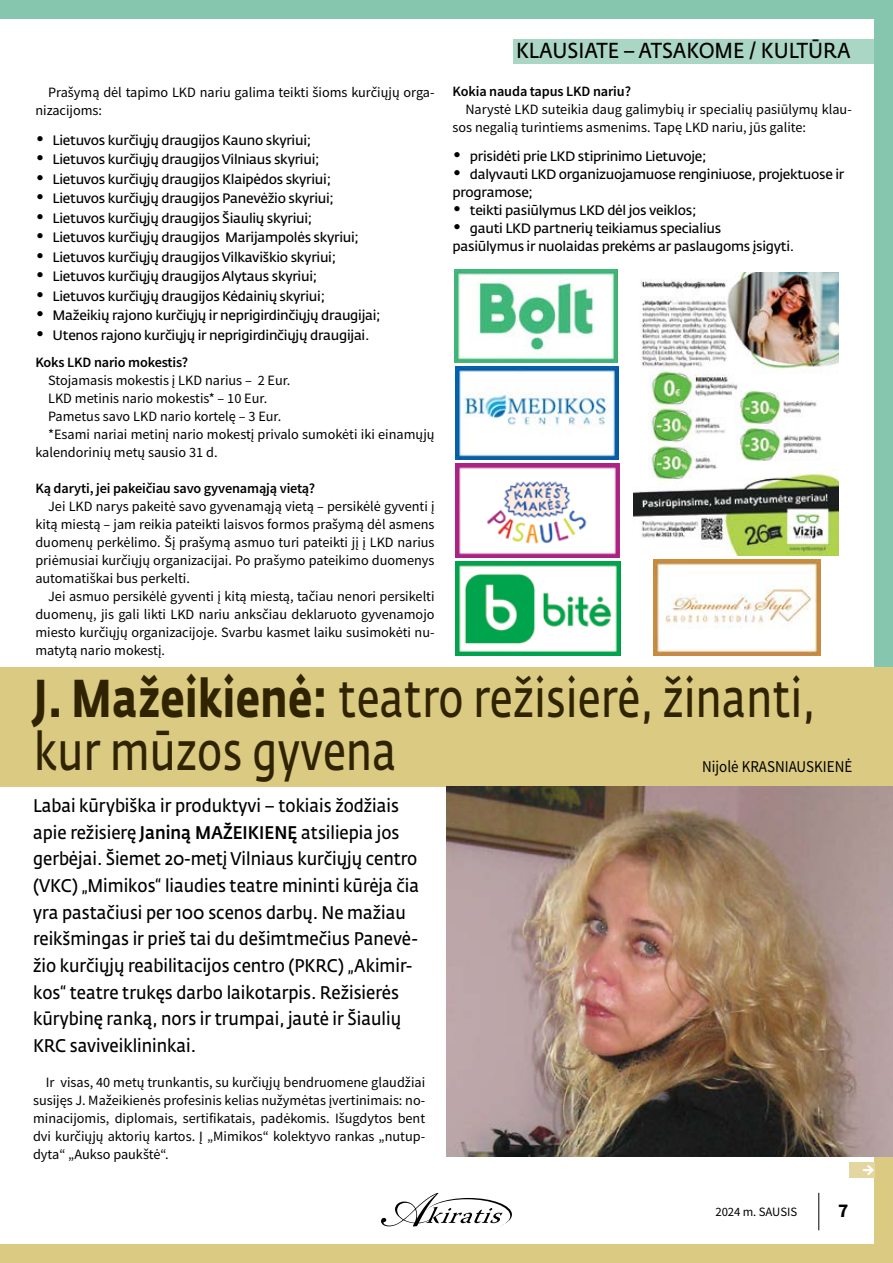
<style>
.page{position:relative;width:893px;height:1263px;background:#fff}
.page>*{position:absolute;margin:0;border:0;box-sizing:border-box;transform-origin:0 0}
.t1{font:52.65px/52.5px "Fedra Sans Pro";letter-spacing:.01em;color:#302400;scale:.78 1}
.t2{font:21.45px "Fedra Sans Pro";color:#000;scale:.9 1}
.t3{font:700 19.5px "Source Sans Pro";color:#000}
.t4{font:700 19.5px "Source Sans Pro";color:#fff}
.t5{font:18.15px/26.7px "Fedra Sans Pro";color:#000;scale:.91 1}
.t6{font:16.5px "Source Sans Pro";color:#000;scale:.91 1}
.t7{font:14.25px/18px "Source Sans Pro";color:#000;text-align:justify}
.t8{font:600 14.25px "Source Sans Pro";letter-spacing:-.01em;color:#000}
.t9{font:13.5px/18px "Fedra Sans Pro";letter-spacing:-.02em;color:#000}
.t10{font:12.75px "Source Sans Pro";letter-spacing:-.01em;color:#000}
.s1{font-weight:700;font-size:18px}
.s2{font-weight:700}
.s3{font-weight:500}
</style>
<div class="page">
<hr style="left:818px;top:1193px;width:1px;height:37px;background:#000">
<svg style="left:381px;top:1193px;width:125px;height:33px"></svg>
<div style="left:874px;top:0;width:19px;height:1263px;background:#86c5ae"></div>
<div style="left:874px;top:753px;width:19px;height:510px;background:#dbca81"></div>
<div style="left:0;top:0;width:893px;height:18px;background:#86c5ae"></div>
<div style="left:0;top:667px;width:893px;height:120px;background:#dbca81"></div>
<div style="left:0;top:1245px;width:893px;height:18px;background:#dbca81"></div>
<div style="left:513px;top:39px;width:380px;height:24px;background:#aad6c6"></div>
<img style="left:633px;top:272px;width:205px;height:284px">
<img style="left:455px;top:269px;width:162px;height:93px">
<img style="left:455px;top:366px;width:163px;height:93px">
<img style="left:455px;top:464px;width:165px;height:93px">
<img style="left:455px;top:562px;width:165px;height:93px">
<img style="left:653px;top:560px;width:168px;height:95px">
<img style="left:446px;top:787px;width:447px;height:370px">
<div style="left:849px;top:1162px;width:26px;height:16px;background:#e4d6a0"></div>
<p class="t7" style="left:35px;top:83px;width:401px;text-indent:13px">Prašymą dėl tapimo LKD nariu galima teikti šioms kurčiųjų orga&shy;nizacijoms:</p>
<p class="t9" style="left:35px;top:131px;width:277px"><span class="s1">•</span> Lietuvos kurčiųjų draugijos Kauno skyriui;</p>
<p class="t9" style="left:35px;top:150px;width:286px"><span class="s1">•</span> Lietuvos kurčiųjų draugijos Vilniaus skyriui;</p>
<p class="t9" style="left:35px;top:170px;width:297px"><span class="s1">•</span> Lietuvos kurčiųjų draugijos Klaipėdos skyriui;</p>
<p class="t9" style="left:35px;top:189px;width:300px"><span class="s1">•</span> Lietuvos kurčiųjų draugijos Panevėžio skyriui;</p>
<p class="t9" style="left:35px;top:209px;width:278px"><span class="s1">•</span> Lietuvos kurčiųjų draugijos Šiaulių skyriui;</p>
<p class="t9" style="left:35px;top:228px;width:325px"><span class="s1">•</span> Lietuvos kurčiųjų draugijos Marijampolės skyriui;</p>
<p class="t9" style="left:35px;top:248px;width:302px"><span class="s1">•</span> Lietuvos kurčiųjų draugijos Vilkaviškio skyriui;</p>
<p class="t9" style="left:35px;top:267px;width:283px"><span class="s1">•</span> Lietuvos kurčiųjų draugijos Alytaus skyriui;</p>
<p class="t9" style="left:35px;top:287px;width:291px"><span class="s1">•</span> Lietuvos kurčiųjų draugijos Kėdainių skyriui;</p>
<p class="t9" style="left:35px;top:306px;width:347px"><span class="s1">•</span> Mažeikių rajono kurčiųjų ir neprigirdinčiųjų draugijai;</p>
<p class="t9" style="left:35px;top:326px;width:336px"><span class="s1">•</span> Utenos rajono kurčiųjų ir neprigirdinčiųjų draugijai.</p>
<p class="t8" style="left:35px;top:352px;width:154px">Koks LKD nario mokestis?</p>
<p class="t7" style="left:48px;top:371px;width:244px">Stojamasis mokestis į LKD narius – 2 Eur.</p>
<p class="t7" style="left:48px;top:389px;width:221px">LKD metinis nario mokestis* – 10 Eur.</p>
<p class="t7" style="left:48px;top:407px;width:235px">Pametus savo LKD nario kortelę – 3 Eur.</p>
<p class="t7" style="left:48px;top:425px;width:388px">*Esami nariai metinį nario mokestį privalo sumokėti iki einamųjų</p>
<p class="t7" style="left:35px;top:443px;width:184px">kalendorinių metų sausio 31 d.</p>
<p class="t8" style="left:35px;top:478px;width:281px">Ką daryti, jei pakeičiau savo gyvenamąją vietą?</p>
<p class="t7" style="left:35px;top:497px;width:401px;text-indent:13px">Jei LKD narys pakeitė savo gyvenamąją vietą – persikėlė gyventi į kitą miestą – jam reikia pateikti laisvos formos prašymą dėl asmens duomenų perkėlimo. Šį prašymą asmuo turi pateikti jį į LKD narius priėmusiai kurčiųjų organizacijai. Po prašymo pateikimo duomenys automatiškai bus perkelti.</p>
<p class="t7" style="left:35px;top:587px;width:401px;text-indent:13px">Jei asmuo persikėlė gyventi į kitą miestą, tačiau nenori persikelti duomenų, jis gali likti LKD nariu anksčiau deklaruoto gyvenamojo miesto kurčiųjų organizacijoje. Svarbu kasmet laiku susimokėti nu&shy;matytą nario mokestį.</p>
<h2 class="t2" style="left:516px;top:37px;width:373px">KLAUSIATE – ATSAKOME / KULTŪRA</h2>
<p class="t8" style="left:453px;top:82px;width:180px">Kokia nauda tapus LKD nariu?</p>
<p class="t7" style="left:453px;top:101px;width:401px;text-indent:13px">Narystė LKD suteikia daug galimybių ir specialių pasiūlymų klau&shy;sos negalią turintiems asmenims. Tapę LKD nariu, jūs galite:</p>
<p class="t9" style="left:453px;top:147px;width:255px"><span class="s1">•</span> prisidėti prie LKD stiprinimo Lietuvoje;</p>
<p class="t9" style="left:453px;top:165px;width:393px"><span class="s1">•</span> dalyvauti LKD organizuojamuose renginiuose, projektuose ir programose;</p>
<p class="t9" style="left:453px;top:201px;width:245px"><span class="s1">•</span> teikti pasiūlymus LKD dėl jos veiklos;</p>
<p class="t9" style="left:453px;top:219px;width:343px"><span class="s1">•</span> gauti LKD partnerių teikiamus specialius pasiūlymus ir nuolaidas prekėms ar paslaugoms įsigyti.</p>
<h1 class="t1" style="left:34px;top:672px;width:1004px"><span class="s2">J. Mažeikienė:</span> teatro režisierė, žinanti, kur mūzos gyvena</h1>
<p class="t6" style="left:702px;top:756px;width:166px">Nijolė KRASNIAUSKIENĖ</p>
<p class="t5" style="left:33px;top:792px;width:426px">Labai kūrybiška ir produktyvi – tokiais žodžiais apie režisierę <span class="s3">Janiną MAŽEIKIENĘ</span> atsiliepia jos gerbėjai. Šiemet 20-metį Vilniaus kurčiųjų centro (VKC) „Mimikos“ liaudies teatre mininti kūrėja čia yra pastačiusi per 100 scenos darbų. Ne mažiau reikšmingas ir prieš tai du dešimtmečius Panevė&shy;žio kurčiųjų reabilitacijos centro (PKRC) „Akimir&shy;kos“ teatre trukęs darbo laikotarpis. Režisierės kūrybinę ranką, nors ir trumpai, jautė ir Šiaulių KRC saviveiklininkai.</p>
<p class="t7" style="left:33px;top:1073px;width:394px;text-indent:13px">Ir visas, 40 metų trunkantis, su kurčiųjų bendruomene glaudžiai susijęs J. Mažeikienės profesinis kelias nužymėtas įvertinimais: no&shy;minacijomis, diplomais, sertifikatais, padėkomis. Išugdytos bent dvi kurčiųjų aktorių kartos. Į „Mimikos“ kolektyvo rankas „nutup&shy;dyta“ „Aukso paukštė“.</p>
<p class="t10" style="left:715px;top:1204px;width:83px">2024 m. SAUSIS</p>
<h3 class="t3" style="left:838px;top:1197px;width:12px">7</h3>
<h3 class="t4" style="left:863px;top:1155px;width:14px">→</h3>
</div>
